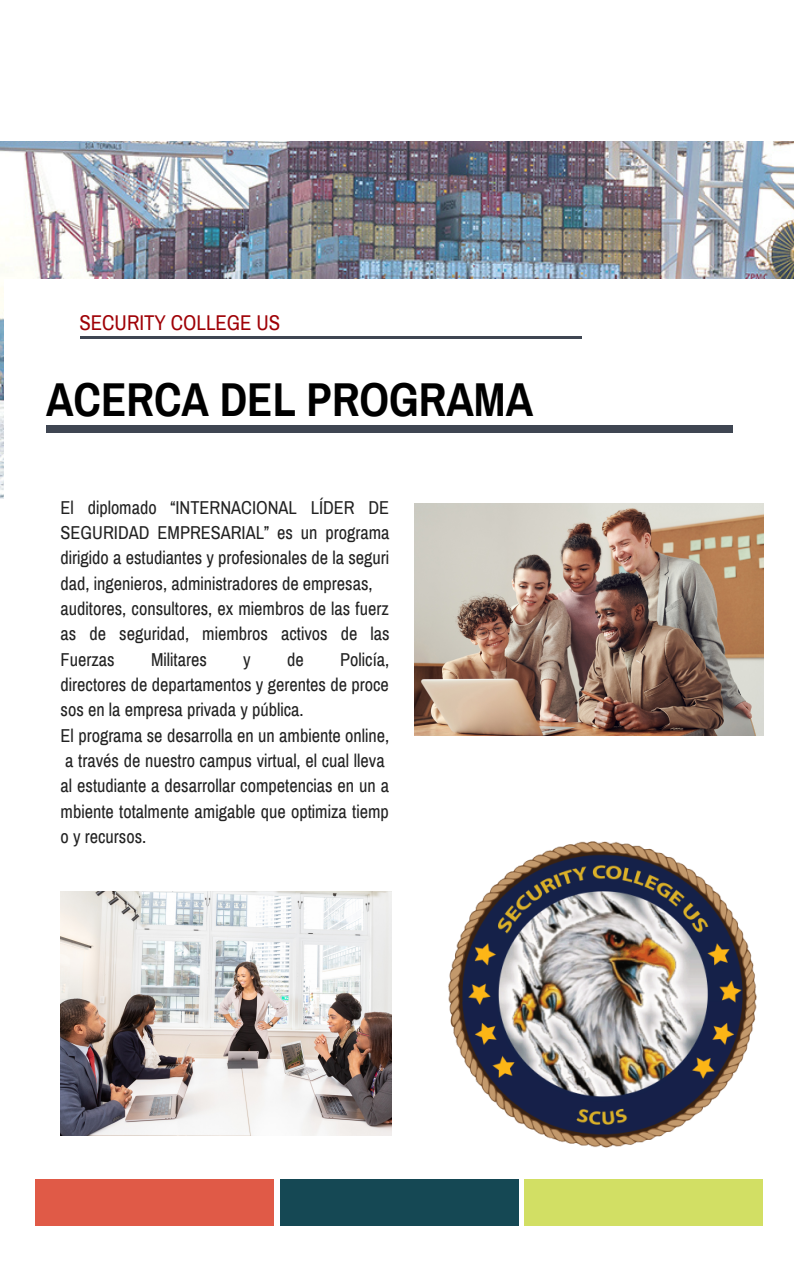
<style>
.page{position:relative;width:794px;height:1266px;background:#fff}
.page>*{position:absolute;margin:0;border:0;box-sizing:border-box;transform-origin:0 0}
.t1{font:700 46.42px "Archivo Narrow";color:#000}
.t2{font:20.85px "Archivo Narrow";color:#9f0006}
.t3{font:18.23px/25.3px "Archivo Narrow";color:#222}
</style>
<div class="page">
<img style="left:0;top:141px;width:793px;height:358px">
<div style="left:5px;top:279px;width:788px;height:681px;background:#fff"></div>
<hr style="left:80px;top:336px;width:501px;height:3px;background:#3f4652">
<div style="left:46px;top:425px;width:686px;height:8px;background:#3f4652"></div>
<div style="left:35px;top:1178px;width:239px;height:47px;background:#e05a47"></div>
<div style="left:279px;top:1178px;width:239px;height:47px;background:#154854"></div>
<div style="left:524px;top:1178px;width:238px;height:47px;background:#d2df64"></div>
<img style="left:61px;top:891px;width:330px;height:244px">
<img style="left:415px;top:504px;width:347px;height:232px">
<img style="left:448px;top:841px;width:309px;height:307px">
<p class="t2" style="left:79px;top:312px;width:202px">SECURITY COLLEGE US</p>
<h1 class="t1" style="left:46px;top:375px;width:488px">ACERCA DEL PROGRAMA</h1>
<p class="t3" style="left:61px;top:495px;width:330px">El diplomado “INTERNACIONAL LÍDER DE SEGURIDAD EMPRESARIAL” es un programa dirigido a estudiantes y profesionales de la seguri dad, ingenieros, administradores de empresas, auditores, consultores, ex miembros de las fuerz as de seguridad, miembros activos de las Fuerzas</p>
<p class="t3" style="left:61px;top:647px;width:330px;text-indent:279px">Policía, directores de departamentos y gerentes de proce sos en la empresa privada y pública.<br>El programa se desarrolla en un ambiente online, a través de nuestro campus virtual, el cual lleva al estudiante a desarrollar competencias en un a mbiente totalmente amigable que optimiza tiemp o y recursos.</p>
<p class="t3" style="left:151px;top:647px;width:57px">Militares</p>
<p class="t3" style="left:243px;top:647px;width:9px">y</p>
<p class="t3" style="left:287px;top:647px;width:18px">de</p>
</div>
